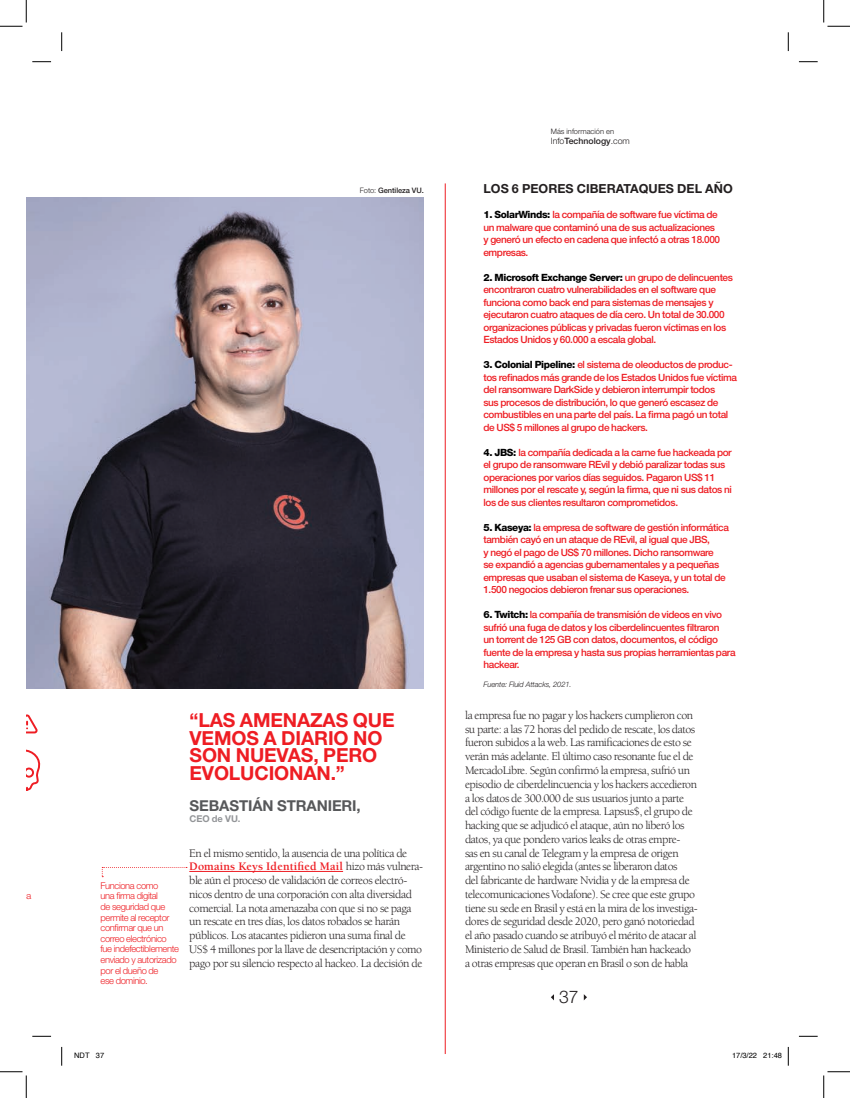
<style>
.page{position:relative;width:850px;height:1098px;background:#fff}
.page>*{position:absolute;margin:0;border:0;box-sizing:border-box;transform-origin:0 0}
.t1{font:700 19.38px/17.5px "Helvetica Neue";letter-spacing:-.01em;color:#ee1d23}
.t2{font:300 17.5px "Helvetica Neue";color:#231f20}
.t3{font:700 15px "Helvetica Neue";letter-spacing:-.01em;color:#57585a}
.t4{font:700 12.5px "Helvetica Neue";color:#231f20}
.t5{font:11.88px/13.8px "Berkeley";letter-spacing:-.04em;color:#231f20}
.t6{font:500 10px/12.5px "Helvetica Neue";letter-spacing:-.04em;color:#ee1d23}
.t7{font:300 9.38px/10.6px "Helvetica Neue";letter-spacing:-.04em;color:#ee1d23}
.t8{font:700 9.38px "Helvetica Neue";letter-spacing:-.01em;color:#939598}
.t9{font:500 8.75px "Helvetica Neue";color:#231f20}
.t10{font:italic 300 7.5px "Helvetica Neue";letter-spacing:-.01em;color:#231f20}
.t11{font:500 7.5px "Helvetica Neue";letter-spacing:-.01em;color:#231f20}
.t12{font:7.5px "Helvetica";color:#000}
.t13{font:300 7.5px "Helvetica Neue";color:#231f20}
.s1{font-weight:300}
.s2{font-weight:800;color:#000}
.s3{font-weight:700;color:#ee1d23}
</style>
<div class="page">
<img style="left:26px;top:198px;width:397px;height:490px">
<svg style="left:551px;top:994px;width:3px;height:6px"></svg>
<svg style="left:584px;top:994px;width:3px;height:6px"></svg>
<hr style="left:189px;top:871px;width:154px;height:1px;background:#ee1d23">
<svg style="left:26px;top:714px;width:15px;height:77px"></svg>
<hr style="left:445px;top:183px;width:1px;height:871px;background:#ee1d23">
<svg style="left:102px;top:867px;width:85px;height:10px"></svg>
<svg style="left:32px;top:61px;width:19px;height:1px"></svg>
<svg style="left:799px;top:61px;width:18px;height:1px"></svg>
<svg style="left:32px;top:1035px;width:19px;height:2px"></svg>
<svg style="left:799px;top:1035px;width:18px;height:2px"></svg>
<svg style="left:61px;top:32px;width:1px;height:19px"></svg>
<svg style="left:61px;top:1047px;width:1px;height:18px"></svg>
<svg style="left:787px;top:32px;width:2px;height:19px"></svg>
<svg style="left:0;top:0;width:27px;height:27px"></svg>
<svg style="left:0;top:1071px;width:27px;height:27px"></svg>
<svg style="left:823px;top:0;width:27px;height:27px"></svg>
<svg style="left:823px;top:1071px;width:27px;height:27px"></svg>
<svg style="left:787px;top:1047px;width:2px;height:18px"></svg>
<p class="t13" style="left:551px;top:127px;width:65px">Más información en</p>
<p class="t9" style="left:551px;top:136px;width:81px"><span class="s1">Info</span>Technology<span class="s1">.com</span></p>
<p class="t7" style="left:101px;top:880px;width:80px">Funciona como<br>una firma digital<br>de seguridad que permite al receptor confirmar que un correo electrónico fue indefectiblemente enviado y autorizado por el dueño de<br>ese dominio.</p>
<p class="t11" style="left:360px;top:186px;width:65px"><span class="s1">Foto:</span> Gentileza VU.</p>
<p class="t4" style="left:483px;top:181px;width:251px">LOS 6 PEORES CIBERATAQUES DEL AÑO</p>
<p class="t6" style="left:483px;top:208px;width:238px"><span class="s2">1. SolarWinds:</span> la compañía de software fue víctima de un malware que contaminó una de sus actualizaciones y generó un efecto en cadena que infectó a otras 18.000 empresas.</p>
<p class="t6" style="left:483px;top:271px;width:251px"><span class="s2">2. Microsoft Exchange Server:</span> un grupo de delincuentes encontraron cuatro vulnerabilidades en el software que funciona como back end para sistemas de mensajes y ejecutaron cuatro ataques de día cero. Un total de 30.000 organizaciones públicas y privadas fueron víctimas en los Estados Unidos y 60.000 a escala global.</p>
<p class="t6" style="left:483px;top:358px;width:255px"><span class="s2">3. Colonial Pipeline:</span> el sistema de oleoductos de produc&shy;tos refinados más grande de los Estados Unidos fue víctima del ransomware DarkSide y debieron interrumpir todos<br>sus procesos de distribución, lo que generó escasez de combustibles en una parte del país. La firma pagó un total de US$ 5 millones al grupo de hackers.</p>
<p class="t6" style="left:483px;top:446px;width:250px"><span class="s2">4. JBS:</span> la compañía dedicada a la carne fue hackeada por el grupo de ransomware REvil y debió paralizar todas sus operaciones por varios días seguidos. Pagaron US$ 11 millones por el rescate y, según la firma, que ni sus datos ni los de sus clientes resultaron comprometidos.</p>
<p class="t6" style="left:483px;top:521px;width:247px"><span class="s2">5. Kaseya:</span> la empresa de software de gestión informática también cayó en un ataque de REvil, al igual que JBS,<br>y negó el pago de US$ 70 millones. Dicho ransomware<br>se expandió a agencias gubernamentales y a pequeñas empresas que usaban el sistema de Kaseya, y un total de 1.500 negocios debieron frenar sus operaciones.</p>
<p class="t6" style="left:483px;top:608px;width:254px"><span class="s2">6. Twitch:</span> la compañía de transmisión de videos en vivo sufrió una fuga de datos y los ciberdelincuentes filtraron<br>un torrent de 125 GB con datos, documentos, el código fuente de la empresa y hasta sus propias herramientas para hackear.</p>
<p class="t10" style="left:483px;top:680px;width:90px">Fuente: Fluid Attacks, 2021.</p>
<h1 class="t1" style="left:190px;top:711px;width:206px">“LAS AMENAZAS QUE<br>VEMOS A DIARIO NO<br>SON NUEVAS, PERO<br>EVOLUCIONAN.”</h1>
<h3 class="t3" style="left:190px;top:796px;width:173px">SEBASTIÁN STRANIERI,</h3>
<p class="t8" style="left:190px;top:813px;width:52px">CEO de VU.</p>
<p class="t5" style="left:189px;top:846px;width:235px">En el mismo sentido, la ausencia de una política de <span class="s3">Domains Keys Identified Mail</span> hizo más vulnera&shy;ble aún el proceso de validación de correos electró&shy;nicos dentro de una corporación con alta diversidad comercial. La nota amenazaba con que si no se paga un rescate en tres días, los datos robados se harán públicos. Los atacantes pidieron una suma final de US$ 4 millones por la llave de desencriptación y como pago por su silencio respecto al hackeo. La decisión de</p>
<p class="t5" style="left:465px;top:708px;width:234px">la empresa fue no pagar y los hackers cumplieron con su parte: a las 72 horas del pedido de rescate, los datos fueron subidos a la web. Las ramificaciones de esto se verán más adelante. El último caso resonante fue el de MercadoLibre. Según confirmó la empresa, sufrió un episodio de ciberdelincuencia y los hackers accedieron a los datos de 300.000 de sus usuarios junto a parte del código fuente de la empresa. Lapsus$, el grupo de hacking que se adjudicó el ataque, aún no liberó los datos, ya que pondero varios leaks de otras empre-<br>sas en su canal de Telegram y la empresa de origen argentino no salió elegida (antes se liberaron datos<br>del fabricante de hardware Nvidia y de la empresa de telecomunicaciones Vodafone). Se cree que este grupo tiene su sede en Brasil y está en la mira de los investiga&shy;dores de seguridad desde 2020, pero ganó notoriedad el año pasado cuando se atribuyó el mérito de atacar al Ministerio de Salud de Brasil. También han hackeado a otras empresas que operan en Brasil o son de habla</p>
<h2 class="t2" style="left:559px;top:986px;width:21px">37</h2>
<p class="t12" style="left:74px;top:1050px;width:32px">NDT 37</p>
<p class="t12" style="left:732px;top:1050px;width:52px">17/3/22 21:48</p>
</div>
